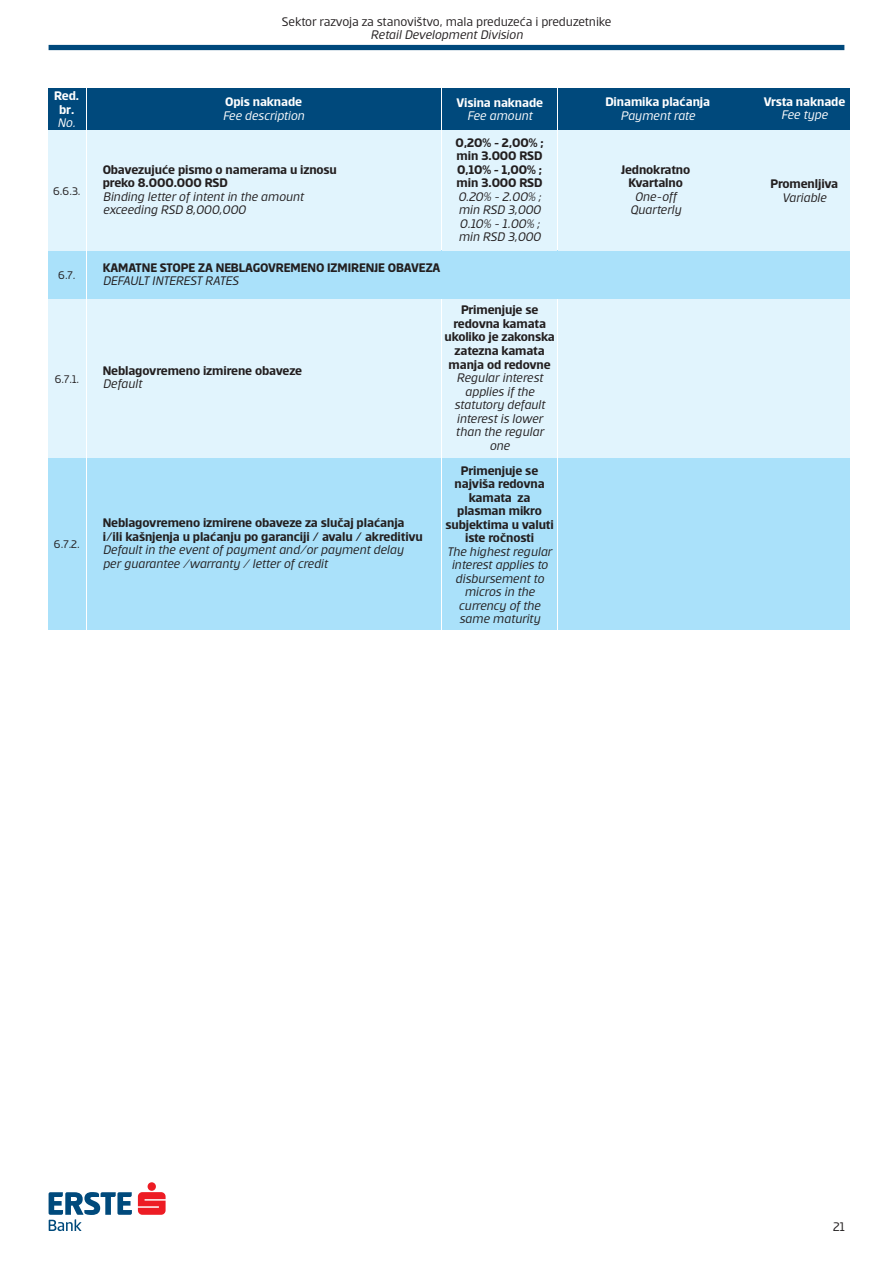
<style>
.page{position:relative;width:893px;height:1263px;background:#fff}
.page>*{position:absolute;margin:0;border:0;box-sizing:border-box;transform-origin:0 0}
.t1{font:700 13.5px/13.5px "Erste";letter-spacing:-.01em;color:#231f20}
.t2{font:italic 13.5px/13.5px "Erste";letter-spacing:-.01em;color:#231f20;text-align:center}
.t3{font:700 13.5px/13.5px "Erste";letter-spacing:-.01em;color:#fff;text-align:center}
.t4{font:13.5px "Erste";letter-spacing:-.01em;color:#231f20}
.t5{font:italic 13.5px "Erste";letter-spacing:-.01em;color:#fff}
.t6{font:12px "Erste";color:#231f20}
</style>
<div class="page">
<div style="left:48px;top:458px;width:37px;height:172px;background:#aae1fa"></div>
<div style="left:87px;top:458px;width:354px;height:172px;background:#aae1fa"></div>
<div style="left:442px;top:458px;width:115px;height:172px;background:#aae1fa"></div>
<div style="left:558px;top:458px;width:199px;height:172px;background:#aae1fa"></div>
<div style="left:758px;top:458px;width:92px;height:172px;background:#aae1fa"></div>
<div style="left:48px;top:299px;width:37px;height:159px;background:#e1f4fd"></div>
<div style="left:87px;top:299px;width:354px;height:159px;background:#e1f4fd"></div>
<div style="left:442px;top:299px;width:115px;height:159px;background:#e1f4fd"></div>
<div style="left:558px;top:299px;width:199px;height:159px;background:#e1f4fd"></div>
<div style="left:758px;top:299px;width:92px;height:159px;background:#e1f4fd"></div>
<div style="left:48px;top:250px;width:37px;height:48px;background:#aae1fa"></div>
<div style="left:87px;top:250px;width:695px;height:48px;background:#aae1fa"></div>
<div style="left:758px;top:250px;width:92px;height:48px;background:#aae1fa"></div>
<div style="left:49px;top:45px;width:795px;height:5px;background:#00497c"></div>
<div style="left:48px;top:130px;width:37px;height:121px;background:#e1f4fd"></div>
<div style="left:87px;top:130px;width:354px;height:121px;background:#e1f4fd"></div>
<div style="left:442px;top:130px;width:115px;height:121px;background:#e1f4fd"></div>
<div style="left:558px;top:130px;width:199px;height:121px;background:#e1f4fd"></div>
<div style="left:758px;top:130px;width:92px;height:121px;background:#e1f4fd"></div>
<svg style="left:49px;top:1192px;width:83px;height:39px"></svg>
<svg style="left:138px;top:1182px;width:28px;height:33px"></svg>
<div style="left:48px;top:88px;width:37px;height:42px;background:#00497c"></div>
<div style="left:87px;top:88px;width:354px;height:42px;background:#00497c"></div>
<div style="left:758px;top:88px;width:92px;height:42px;background:#00497c"></div>
<div style="left:558px;top:88px;width:199px;height:42px;background:#00497c"></div>
<div style="left:442px;top:88px;width:115px;height:42px;background:#00497c"></div>
<p class="t3" style="left:54px;top:90px;width:27px">Red. br.</p>
<p class="t5" style="left:58px;top:117px;width:19px">No.</p>
<p class="t6" style="left:53px;top:186px;width:29px">6.6.3.</p>
<p class="t6" style="left:58px;top:270px;width:19px">6.7.</p>
<p class="t6" style="left:55px;top:374px;width:26px">6.7.1.</p>
<p class="t6" style="left:54px;top:539px;width:27px">6.7.2.</p>
<p class="t4" style="left:282px;top:16px;width:331px">Sektor razvoja za stanovištvo, mala preduzeća i preduzetnike</p>
<p class="t2" style="left:371px;top:29px;width:154px">Retail Development Division</p>
<p class="t3" style="left:225px;top:96px;width:79px">Opis naknade</p>
<p class="t5" style="left:223px;top:109px;width:83px">Fee description</p>
<p class="t1" style="left:103px;top:164px;width:236px">Obavezujuće pismo o namerama u iznosu preko 8.000.000 RSD</p>
<p class="t2" style="left:103px;top:191px;width:203px;text-align:left">Binding letter of intent in the amount exceeding RSD 8,000,000</p>
<p class="t1" style="left:103px;top:262px;width:339px">KAMATNE STOPE ZA NEBLAGOVREMENO IZMIRENJE OBAVEZA</p>
<p class="t2" style="left:103px;top:275px;width:137px">DEFAULT INTEREST RATES</p>
<p class="t3" style="left:457px;top:97px;width:88px">Visina naknade</p>
<p class="t5" style="left:467px;top:110px;width:67px">Fee amount</p>
<p class="t1" style="left:456px;top:136px;width:90px">0,20% - 2,00% ; min 3.000 RSD<br>0,10% - 1,00% ; min 3.000 RSD</p>
<p class="t2" style="left:458px;top:190px;width:85px;text-align:justify">0.20% - 2.00% ; min RSD 3,000<br>0.10% - 1.00% ; min RSD 3,000</p>
<p class="t1" style="left:103px;top:365px;width:201px">Neblagovremeno izmirene obaveze</p>
<p class="t2" style="left:103px;top:378px;width:41px">Default</p>
<p class="t1" style="left:103px;top:517px;width:322px">Neblagovremeno izmirene obaveze za slučaj plaćanja i/ili kašnjenja u plaćanju po garanciji / avalu / akreditivu</p>
<p class="t2" style="left:103px;top:544px;width:302px;text-align:left">Default in the event of payment and/or payment delay per guarantee /warranty / letter of credit</p>
<p class="t1" style="left:445px;top:304px;width:112px;text-align:center">Primenjuje se redovna kamata ukoliko je zakonska zatezna kamata manja od redovne</p>
<p class="t2" style="left:454px;top:372px;width:92px">Regular interest applies if the statutory default interest is lower than the regular one</p>
<p class="t1" style="left:445px;top:465px;width:110px;text-align:center">Primenjuje se najviša redovna kamata za plasman mikro subjektima u valuti iste ročnosti</p>
<p class="t2" style="left:447px;top:546px;width:106px">The highest regular interest applies to disbursement to micros in the currency of the same maturity</p>
<p class="t3" style="left:605px;top:96px;width:106px">Dinamika plaćanja</p>
<p class="t5" style="left:620px;top:109px;width:76px">Payment rate</p>
<p class="t1" style="left:621px;top:163px;width:71px;text-align:center">Jednokratno<br>Kvartalno</p>
<p class="t2" style="left:630px;top:190px;width:53px">One-off<br>Quarterly</p>
<p class="t3" style="left:764px;top:96px;width:83px">Vrsta naknade</p>
<p class="t5" style="left:781px;top:109px;width:48px">Fee type</p>
<p class="t1" style="left:770px;top:178px;width:69px">Promenljiva</p>
<p class="t2" style="left:782px;top:191px;width:46px">Variable</p>
<p class="t4" style="left:833px;top:1221px;width:13px">21</p>
</div>
